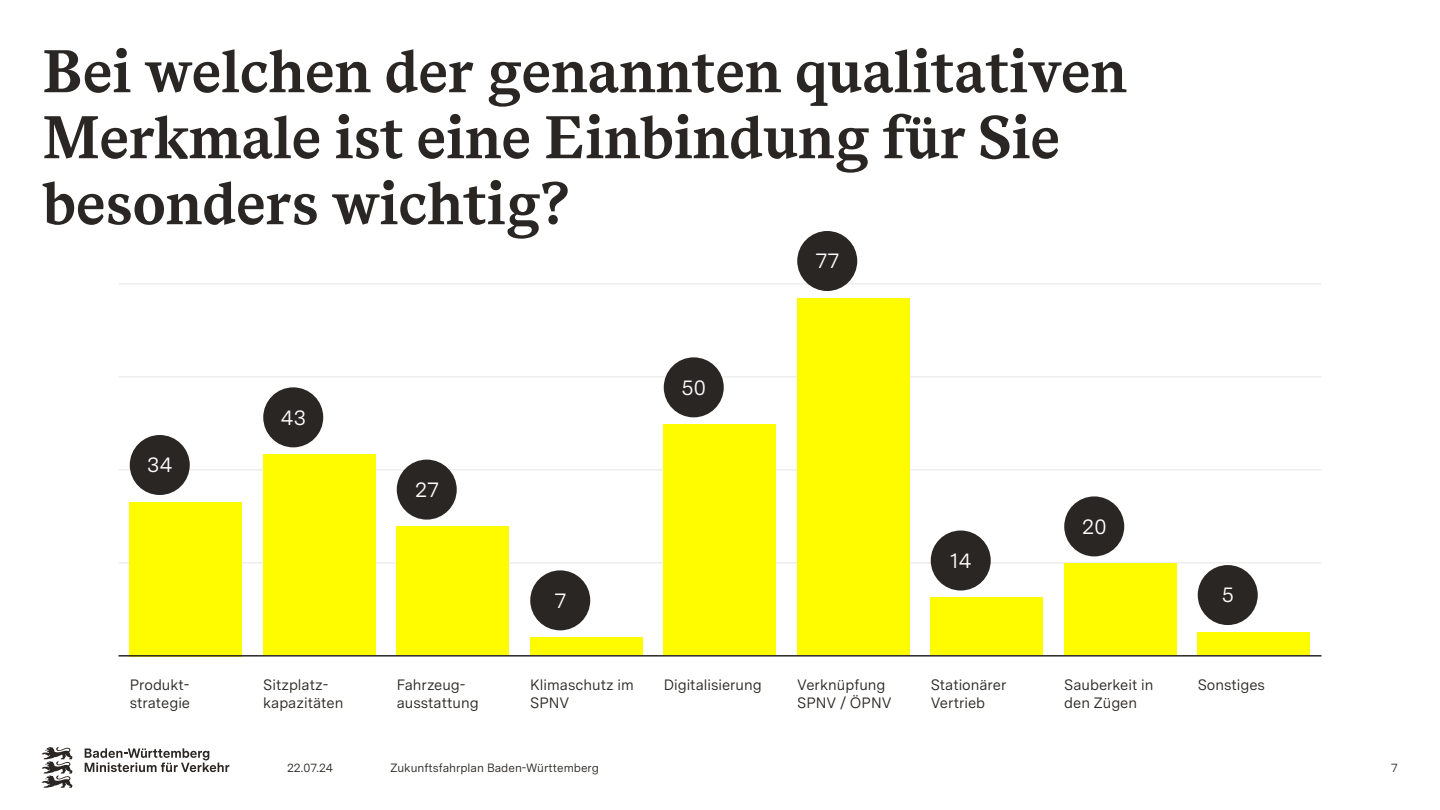
<style>
.page{position:relative;width:1440px;height:810px;background:#fff}
.page>*{position:absolute;margin:0;border:0;box-sizing:border-box;transform-origin:0 0}
.Titelfolien_40{font:700 60px "Ba Wue Serif";color:#2a2623}
.t1{font:21px "Ba Wue Sans";letter-spacing:.015em;color:#fff}
.t2{font:15px/18px "Ba Wue Sans";color:#2a2623}
.t3{font:12px "Ba Wue Sans";color:#2a2623}
</style>
<div class="page">
<svg style="left:85px;top:748px;width:144px;height:24px"></svg>
<svg style="left:42px;top:747px;width:30px;height:41px"></svg>
<hr style="left:118px;top:562px;width:1204px;height:2px;background:#eee">
<hr style="left:118px;top:469px;width:1204px;height:2px;background:#eee">
<hr style="left:118px;top:376px;width:1204px;height:2px;background:#eee">
<hr style="left:118px;top:283px;width:1204px;height:2px;background:#eee">
<div style="left:130px;top:502px;width:112px;height:153px;background:#fffc00"></div>
<div style="left:263px;top:454px;width:113px;height:201px;background:#fffc00"></div>
<div style="left:397px;top:527px;width:112px;height:128px;background:#fffc00"></div>
<div style="left:530px;top:638px;width:113px;height:17px;background:#fffc00"></div>
<div style="left:664px;top:424px;width:112px;height:231px;background:#fffc00"></div>
<div style="left:797px;top:298px;width:113px;height:357px;background:#fffc00"></div>
<div style="left:931px;top:598px;width:112px;height:57px;background:#fffc00"></div>
<div style="left:1064px;top:564px;width:113px;height:91px;background:#fffc00"></div>
<div style="left:1198px;top:632px;width:112px;height:23px;background:#fffc00"></div>
<hr style="left:118px;top:655px;width:1204px;height:2px;background:#2a2623">
<div style="left:397px;top:460px;width:60px;height:60px;background:#2a2623;border-radius:50%"></div>
<div style="left:263px;top:387px;width:60px;height:60px;background:#2a2623;border-radius:50%"></div>
<div style="left:130px;top:435px;width:60px;height:60px;background:#2a2623;border-radius:50%"></div>
<div style="left:530px;top:570px;width:60px;height:60px;background:#2a2623;border-radius:50%"></div>
<div style="left:797px;top:231px;width:60px;height:60px;background:#2a2623;border-radius:50%"></div>
<div style="left:664px;top:357px;width:60px;height:60px;background:#2a2623;border-radius:50%"></div>
<div style="left:1064px;top:496px;width:60px;height:60px;background:#2a2623;border-radius:50%"></div>
<div style="left:931px;top:531px;width:60px;height:60px;background:#2a2623;border-radius:50%"></div>
<div style="left:1198px;top:565px;width:60px;height:60px;background:#2a2623;border-radius:50%"></div>
<h1 class="Titelfolien_40" style="left:43px;top:28px;width:1086px">Bei welchen der genannten qualitativen</h1>
<h1 class="Titelfolien_40" style="left:43px;top:94px;width:1019px">Merkmale ist eine Einbindung für Sie</h1>
<h1 class="Titelfolien_40" style="left:43px;top:160px;width:528px">besonders wichtig?</h1>
<p class="t1" style="left:147px;top:450px;width:27px">34</p>
<p class="t1" style="left:281px;top:403px;width:27px">43</p>
<p class="t1" style="left:415px;top:475px;width:25px">27</p>
<p class="t1" style="left:555px;top:586px;width:13px">7</p>
<p class="t1" style="left:682px;top:373px;width:26px">50</p>
<p class="t1" style="left:816px;top:246px;width:25px">77</p>
<p class="t1" style="left:950px;top:546px;width:23px">14</p>
<p class="t1" style="left:1082px;top:512px;width:26px">20</p>
<p class="t1" style="left:1222px;top:580px;width:14px">5</p>
<p class="t2" style="left:130px;top:675px;width:62px">Produkt&shy;strategie</p>
<p class="t2" style="left:263px;top:675px;width:82px">Sitzplatz&shy;kapazitäten</p>
<p class="t2" style="left:397px;top:675px;width:83px">Fahrzeug&shy;ausstattung</p>
<p class="t2" style="left:530px;top:675px;width:105px">Klimaschutz im<br>SPNV</p>
<p class="t2" style="left:664px;top:675px;width:100px">Digitalisierung</p>
<p class="t2" style="left:797px;top:675px;width:96px">Verknüpfung<br>SPNV / ÖPNV</p>
<p class="t2" style="left:931px;top:675px;width:77px">Stationärer<br>Vertrieb</p>
<p class="t2" style="left:1064px;top:675px;width:91px">Sauberkeit in den Zügen</p>
<p class="t2" style="left:1198px;top:675px;width:69px">Sonstiges</p>
<p class="t3" style="left:287px;top:760px;width:48px">22.07.24</p>
<p class="t3" style="left:390px;top:760px;width:210px">Zukunftsfahrplan Baden-Württemberg</p>
<p class="t3" style="left:1391px;top:760px;width:8px">7</p>
</div>
